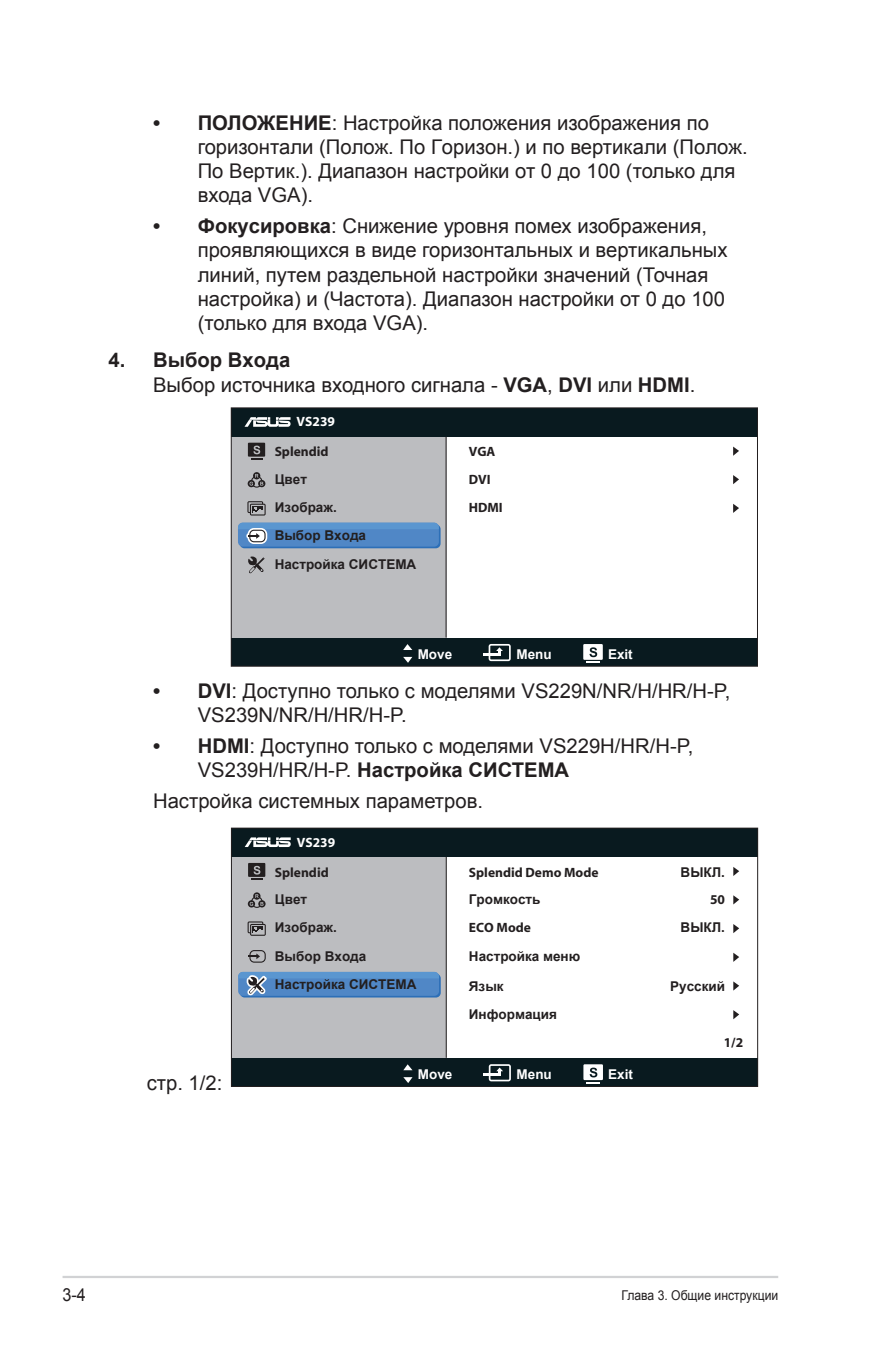
<style>
.page{position:relative;width:893px;height:1346px;background:#fff}
.page>*{position:absolute;margin:0;border:0;box-sizing:border-box;transform-origin:0 0}
.Bulleted_Text{font:20.25px/24.3px "Arial";color:#231f20}
.List_2{font:700 20.25px "Arial";color:#231f20}
.t1{font:18px "Arial";color:#231f20;scale:.9 1}
.t2{font:700 13.5px/27.7px "Arial";color:#231f20}
.t3{font:700 13.5px/27.7px "Myriad";color:#231f20}
.t4{font:700 13.5px "Arial";color:#fff}
.t5{font:13.5px "Arial";color:#231f20;scale:.9 1}
.t6{font:700 13.5px "Myriad";color:#fff}
.s1{font-weight:700}
.s2{font-family:"Myriad"}
</style>
<div class="page">
<hr style="left:63px;top:1276px;width:715px;height:2px;background:#d1d2d4">
<div style="left:231px;top:408px;width:526px;height:28px;background:#091a1f"></div>
<div style="left:231px;top:637px;width:526px;height:29px;background:#091a1f"></div>
<div style="left:231px;top:436px;width:215px;height:201px;background:#bcbdc0"></div>
<div style="left:231px;top:407px;width:527px;height:260px;border:1px solid #231f20"></div>
<hr style="left:446px;top:436px;width:1px;height:201px;background:#231f20">
<div style="left:248px;top:443px;width:17px;height:14px;background:#231f20"></div>
<svg style="left:251px;top:446px;width:12px;height:14px"></svg>
<div style="left:253px;top:472px;width:7px;height:7px;background:#231f20;border-radius:50%"></div>
<svg style="left:250px;top:474px;width:13px;height:14px"></svg>
<svg style="left:247px;top:501px;width:19px;height:14px"></svg>
<svg style="left:248px;top:556px;width:17px;height:17px"></svg>
<div style="left:240px;top:524px;width:201px;height:24px;background:#2d6fb7;border-radius:5px"></div>
<div style="left:238px;top:523px;width:201px;height:24px;background:#427dc0;border-radius:5px"></div>
<svg style="left:238px;top:523px;width:201px;height:23px"></svg>
<svg style="left:244px;top:417px;width:47px;height:10px"></svg>
<svg style="left:583px;top:644px;width:20px;height:19px"></svg>
<svg style="left:403px;top:644px;width:9px;height:6px"></svg>
<svg style="left:403px;top:657px;width:9px;height:6px"></svg>
<svg style="left:733px;top:446px;width:6px;height:10px"></svg>
<svg style="left:733px;top:475px;width:6px;height:9px"></svg>
<svg style="left:733px;top:504px;width:6px;height:9px"></svg>
<svg style="left:483px;top:644px;width:28px;height:17px"></svg>
<div style="left:231px;top:828px;width:527px;height:29px;background:#091a1f"></div>
<div style="left:231px;top:1058px;width:527px;height:28px;background:#091a1f"></div>
<div style="left:231px;top:857px;width:216px;height:201px;background:#bcbdc0"></div>
<div style="left:231px;top:828px;width:527px;height:259px;border:1px solid #231f20"></div>
<hr style="left:446px;top:857px;width:1px;height:201px;background:#231f20">
<div style="left:248px;top:863px;width:17px;height:14px;background:#231f20"></div>
<svg style="left:251px;top:866px;width:12px;height:14px"></svg>
<svg style="left:250px;top:894px;width:14px;height:14px"></svg>
<svg style="left:248px;top:921px;width:18px;height:15px"></svg>
<svg style="left:248px;top:950px;width:18px;height:12px"></svg>
<svg style="left:245px;top:837px;width:46px;height:10px"></svg>
<svg style="left:583px;top:1064px;width:20px;height:19px"></svg>
<svg style="left:403px;top:1064px;width:9px;height:6px"></svg>
<svg style="left:403px;top:1077px;width:9px;height:6px"></svg>
<svg style="left:733px;top:867px;width:6px;height:9px"></svg>
<svg style="left:733px;top:895px;width:6px;height:9px"></svg>
<svg style="left:733px;top:924px;width:6px;height:9px"></svg>
<svg style="left:733px;top:953px;width:6px;height:9px"></svg>
<svg style="left:733px;top:981px;width:6px;height:9px"></svg>
<svg style="left:733px;top:1010px;width:6px;height:9px"></svg>
<hr style="left:483px;top:1073px;width:18px;height:3px;background:#fff">
<svg style="left:489px;top:1064px;width:22px;height:17px"></svg>
<svg style="left:238px;top:971px;width:201px;height:27px"></svg>
<p class="Bulleted_Text" style="left:198px;top:110px;width:551px;text-indent:-45px"><span class="s1">• ПОЛОЖЕНИЕ</span>: Настройка положения изображения по горизонтали (Пoлoж. Пo Гopизoн.) и по вертикали (Пoлoж.<br>Пo Вepтик.). Диапазон настройки от 0 до 100 (только для входа VGA).</p>
<p class="Bulleted_Text" style="left:198px;top:214px;width:531px;text-indent:-45px"><span class="s1">• Фoкуcиpoвкa</span>: Снижение уровня помех изображения, проявляющихся в виде горизонтальных и вертикальных линий, путем раздельной настройки значений (Точная настройка) и (Частота). Диапазон настройки от 0 до 100 (только для входа VGA).</p>
<p class="List_2" style="left:108px;top:347px;width:183px">4. Выбop Вxoдa</p>
<p class="Bulleted_Text" style="left:153px;top:373px;width:544px">Выбор источника входного сигнала - <span class="s1">VGA</span>, <span class="s1">DVI</span> или <span class="s1">HDMI</span>.</p>
<p class="t6" style="left:297px;top:415px;width:40px">VS239</p>
<p class="t2" style="left:275px;top:438px;width:93px"><span class="s2">Splendid<br></span>Цвет<br>Изображ.<br>Выбop Вxoдa</p>
<p class="t3" style="left:469px;top:438px;width:35px">VGA<br>DVI<br>HDMI</p>
<p class="t2" style="left:275px;top:551px;width:143px">Настройка СИСТЕМА</p>
<p class="t4" style="left:418px;top:645px;width:36px">Move</p>
<p class="t4" style="left:516px;top:645px;width:37px">Menu</p>
<p class="t4" style="left:608px;top:645px;width:26px">Exit</p>
<p class="Bulleted_Text" style="left:198px;top:679px;width:534px;text-indent:-45px"><span class="s1">• DVI</span>: Доступно только с моделями VS229N/NR/H/HR/H-P,<br>VS239N/NR/H/HR/H-P.</p>
<p class="Bulleted_Text" style="left:198px;top:734px;width:497px;text-indent:-45px"><span class="s1">• HDMI</span>: Доступно только с моделями VS229H/HR/H-P,<br>VS239H/HR/H-P. <span class="s1">Настройка СИСТЕМА</span></p>
<p class="Bulleted_Text" style="left:153px;top:789px;width:332px">Настройка системных параметров.</p>
<p class="t6" style="left:297px;top:835px;width:40px">VS239</p>
<p class="t2" style="left:275px;top:858px;width:64px"><span class="s2">Splendid<br></span>Цвет<br>Изображ.</p>
<p class="t2" style="left:275px;top:942px;width:93px">Выбop Вxoдa</p>
<p class="t3" style="left:469px;top:859px;width:131px">Splendid Demo Mode</p>
<p class="t2" style="left:681px;top:858px;width:46px;text-align:right">ВЫКЛ.<br><span class="s2">50<br></span>ВЫКЛ.</p>
<p class="t2" style="left:469px;top:886px;width:73px">Гpoмкocть<br><span class="s2">ECO Mode</span></p>
<p class="t2" style="left:469px;top:943px;width:113px">Настройка меню</p>
<p class="Bulleted_Text" style="left:147px;top:1071px;width:77px">стр. 1/2:</p>
<p class="t2" style="left:275px;top:971px;width:143px">Настройка СИСТЕМА</p>
<p class="t2" style="left:469px;top:972px;width:90px;line-height:28.3px">Язык<br>Информация</p>
<p class="t4" style="left:418px;top:1065px;width:36px">Move</p>
<p class="t4" style="left:517px;top:1065px;width:37px">Мenu</p>
<p class="t4" style="left:608px;top:1065px;width:26px">Exit</p>
<p class="t2" style="left:670px;top:972px;width:56px">Русский</p>
<p class="t3" style="left:724px;top:1029px;width:21px">1/2</p>
<p class="t1" style="left:63px;top:1282px;width:28px">3-4</p>
<p class="t5" style="left:621px;top:1286px;width:176px">Глава 3. Общие инструкции</p>
</div>
